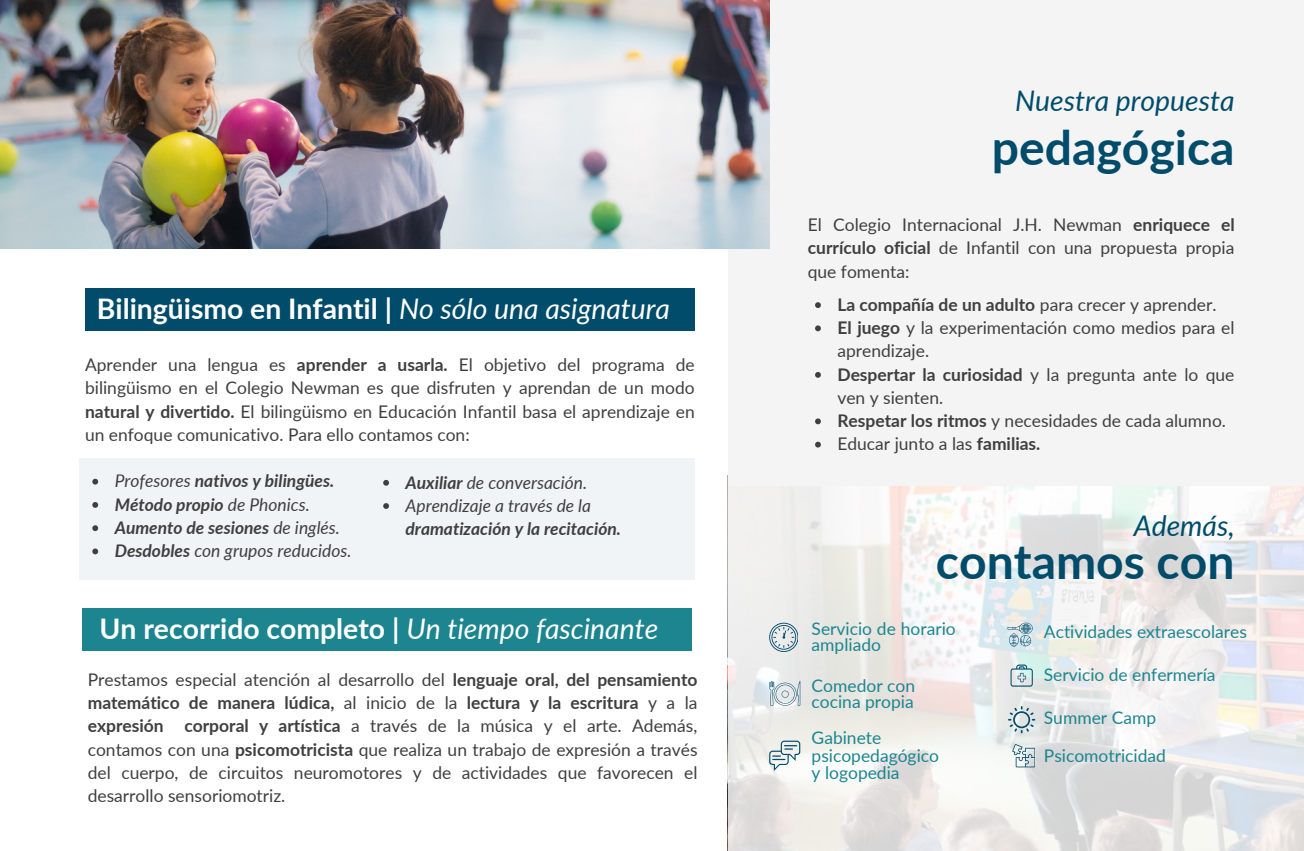
<style>
.page{position:relative;width:1304px;height:851px;background:#fff}
.page>*{position:absolute;margin:0;border:0;box-sizing:border-box;transform-origin:0 0}
.t1{font:700 48px "Lato";color:#004c6a}
.t2{font:700 28.4px "Lato";color:#fff}
.t3{font:italic 28.4px "Lato";color:#004c6a}
.t4{font:17.4px/23.2px "Lato";color:#403f3f;text-align:justify}
.t5{font:17.4px/16px "Lato";color:#1c858f}
.t6{font:italic 700 17.4px/23.2px "Lato";color:#403f3f}
.t7{font:italic 17.4px "Lato";color:#403f3f}
.t8{font:700 17.4px "Lato";color:#403f3f}
.s1{font-weight:400;font-style:italic}
.s2{font-weight:700}
.s3{font-weight:400}
</style>
<div class="page">
<div style="left:85px;top:288px;width:610px;height:43px;background:#004c6a"></div>
<svg style="left:728px;top:486px;width:576px;height:364px"></svg>
<div style="left:82px;top:608px;width:610px;height:43px;background:#1c858f"></div>
<div style="left:728px;top:0;width:576px;height:486px;background:#f4f4f4"></div>
<img style="left:0;top:0;width:769px;height:248px">
<div style="left:80px;top:458px;width:615px;height:122px;background:#f0f4f6"></div>
<svg style="left:769px;top:622px;width:28px;height:29px"></svg>
<svg style="left:769px;top:680px;width:31px;height:26px"></svg>
<svg style="left:769px;top:740px;width:31px;height:30px"></svg>
<svg style="left:1010px;top:664px;width:22px;height:22px"></svg>
<svg style="left:1008px;top:706px;width:27px;height:27px"></svg>
<svg style="left:1007px;top:622px;width:25px;height:24px"></svg>
<svg style="left:1012px;top:744px;width:22px;height:23px"></svg>
<svg style="left:815px;top:302px;width:6px;height:6px"></svg>
<svg style="left:815px;top:325px;width:6px;height:6px"></svg>
<svg style="left:815px;top:372px;width:6px;height:6px"></svg>
<svg style="left:815px;top:418px;width:6px;height:6px"></svg>
<svg style="left:815px;top:441px;width:6px;height:6px"></svg>
<svg style="left:92px;top:478px;width:6px;height:6px"></svg>
<svg style="left:92px;top:502px;width:6px;height:6px"></svg>
<svg style="left:92px;top:525px;width:6px;height:6px"></svg>
<svg style="left:92px;top:548px;width:6px;height:6px"></svg>
<svg style="left:383px;top:480px;width:6px;height:5px"></svg>
<svg style="left:383px;top:503px;width:6px;height:6px"></svg>
<p class="t2" style="left:97px;top:291px;width:575px">Bilingüismo en Infantil | <span class="s1">No sólo una asignatura</span></p>
<p class="t4" style="left:85px;top:353px;width:611px">Aprender una lengua es <span class="s2">aprender a usarla.</span> El objetivo del programa de bilingüismo en el Colegio Newman es que disfruten y aprendan de un modo <span class="s2">natural y divertido.</span> El bilingüismo en Educación Infantil basa el aprendizaje en un enfoque comunicativo. Para ello contamos con:</p>
<h2 class="t6" style="left:115px;top:469px;width:221px"><span class="s3">Profesores</span> nativos y bilingües.</h2>
<p class="t6" style="left:115px;top:492px;width:196px">Método propio <span class="s3">de Phonics.</span></p>
<p class="t6" style="left:115px;top:515px;width:227px">Aumento de sesiones <span class="s3">de inglés.</span></p>
<p class="t7" style="left:115px;top:540px;width:238px"><span class="s2">Desdobles</span> con grupos reducidos.</p>
<p class="t7" style="left:405px;top:471px;width:183px"><span class="s2">Auxiliar</span> de conversación.</p>
<p class="t6" style="left:405px;top:493px;width:217px"><span class="s3">Aprendizaje a través de la </span>dramatización y la recitación.</p>
<p class="t2" style="left:99px;top:610px;width:560px">Un recorrido completo | <span class="s1">Un tiempo fascinante</span></p>
<p class="t4" style="left:88px;top:667px;width:611px">Prestamos especial atención al desarrollo del <span class="s2">lenguaje oral, del pensamiento matemático de manera lúdica,</span> al inicio de la <span class="s2">lectura y la escritura</span> y a la <span class="s2">expresión corporal y artística</span> a través de la música y el arte. Además, contamos con una <span class="s2">psicomotricista</span> que realiza un trabajo de expresión a través del cuerpo, de circuitos neuromotores y de actividades que favorecen el desarrollo sensoriomotriz.</p>
<p class="t3" style="left:1015px;top:83px;width:221px">Nuestra propuesta</p>
<p class="t1" style="left:992px;top:117px;width:244px">pedagógica</p>
<h1 class="t4" style="left:808px;top:213px;width:428px">El Colegio Internacional J.H. Newman <span class="s2">enriquece el currículo oficial</span> de Infantil con una propuesta propia que fomenta:</h1>
<p class="t8" style="left:837px;top:294px;width:380px">La compañía de un adulto <span class="s3">para crecer y aprender.</span></p>
<p class="t4" style="left:837px;top:316px;width:399px"><span class="s2">El juego</span> y la experimentación como medios para el aprendizaje.</p>
<p class="t4" style="left:837px;top:362px;width:398px"><span class="s2">Despertar la curiosidad</span> y la pregunta ante lo que ven y sienten.</p>
<p class="t4" style="left:837px;top:409px;width:390px"><span class="s2">Respetar los ritmos</span> y necesidades de cada alumno.</p>
<p class="t4" style="left:837px;top:432px;width:204px">Educar junto a las <span class="s2">familias.</span></p>
<h2 class="t3" style="left:1133px;top:508px;width:102px">Además,</h2>
<h1 class="t1" style="left:936px;top:532px;width:300px">contamos con</h1>
<p class="t5" style="left:811px;top:620px;width:146px">Servicio de horario ampliado</p>
<p class="t5" style="left:1043px;top:623px;width:205px">Actividades extraescolares</p>
<p class="t5" style="left:1043px;top:666px;width:173px">Servicio de enfermería</p>
<p class="t5" style="left:811px;top:677px;width:105px">Comedor con cocina propia</p>
<p class="t5" style="left:1043px;top:708px;width:114px">Summer Camp</p>
<p class="t5" style="left:1043px;top:747px;width:123px">Psicomotricidad</p>
<p class="t5" style="left:811px;top:728px;width:129px;line-height:17.4px">Gabinete psicopedagógico y logopedia</p>
</div>
